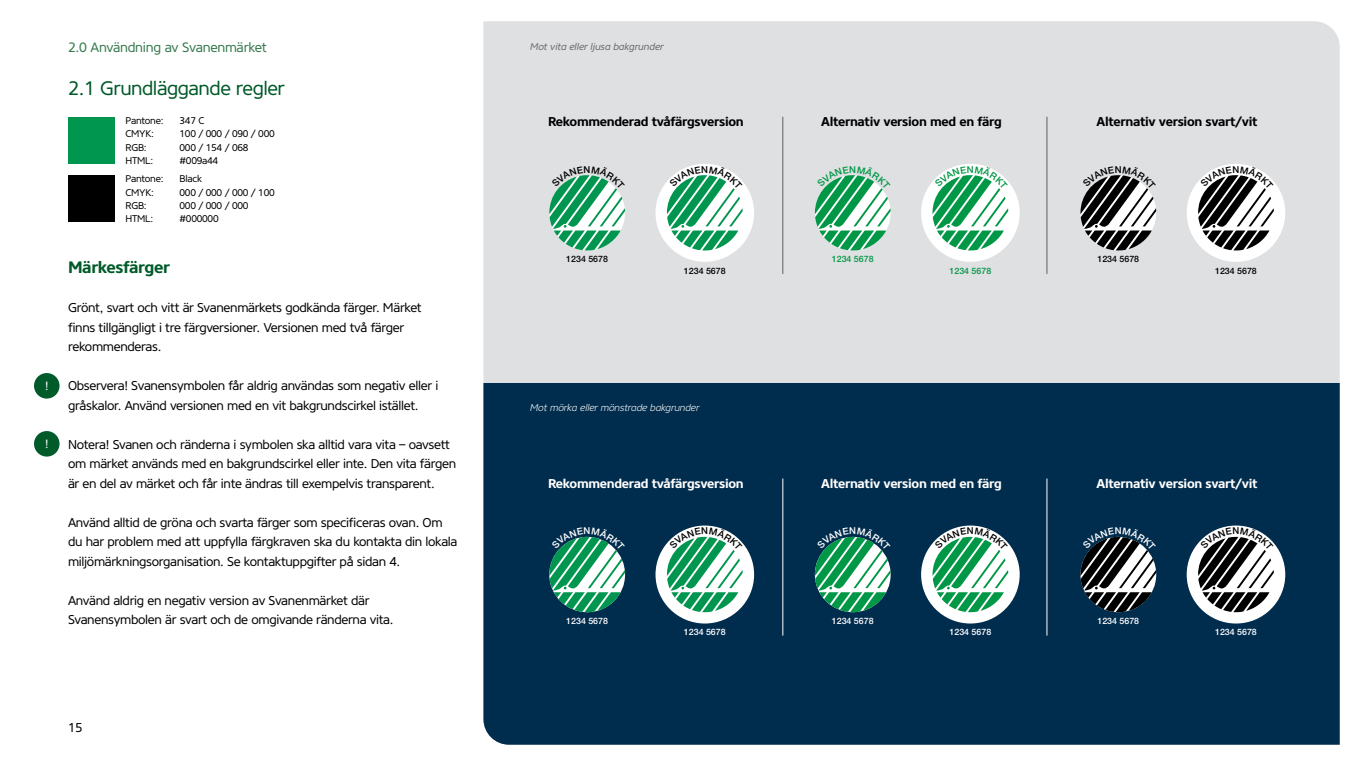
<style>
.page{position:relative;width:1361px;height:766px;background:#fff}
.page>*{position:absolute;margin:0;border:0;box-sizing:border-box;transform-origin:0 0}
.t1{font:19.5px "Core Sans NR45";letter-spacing:-.025em;color:#005a29}
.t2{font:700 16.5px "Core Sans NR65";letter-spacing:-.025em;color:#005a29}
.t3{font:13.5px "Core Sans NR45";letter-spacing:-.02em;color:#35794d}
.t4{font:12.75px/19.5px "Core Sans NR45";letter-spacing:-.025em;color:#000}
.t5{font:700 12.75px "Core Sans NR65";letter-spacing:-.025em;color:#000}
.t6{font:700 12.75px "Core Sans NR65";letter-spacing:-.025em;color:#fff}
.t7{font:12px "Core Sans NR45";color:#fff}
.t8{font:9.75px "Core Sans NR45";letter-spacing:-.025em;color:#000}
.t9{font:italic 300 9.75px "Core Sans NR35";letter-spacing:-.01em;color:#fff}
.t10{font:italic 9.75px "Core Sans NR45";letter-spacing:-.01em;color:#676b67}
.t11{font:500 8.85px "Helvetica Neue LT Std";color:#fff}
.t12{font:500 8.85px "Helvetica Neue LT Std";color:#000}
.t13{font:500 8.85px "Helvetica Neue LT Std";color:#009846}
</style>
<div class="page">
<div style="left:483px;top:21px;width:856px;height:362px;background:#dfe0e2"></div>
<div style="left:483px;top:383px;width:856px;height:361px;background:#002c4d"></div>
<div style="left:68px;top:117px;width:47px;height:47px;background:#00964f"></div>
<div style="left:68px;top:175px;width:47px;height:47px;background:#000"></div>
<div style="left:655px;top:164px;width:99px;height:98px;background:#fff;border-radius:50%"></div>
<div style="left:921px;top:164px;width:98px;height:98px;background:#fff;border-radius:50%"></div>
<div style="left:1186px;top:164px;width:99px;height:98px;background:#fff;border-radius:50%"></div>
<div style="left:655px;top:525px;width:99px;height:98px;background:#fff;border-radius:50%"></div>
<div style="left:921px;top:525px;width:98px;height:98px;background:#fff;border-radius:50%"></div>
<div style="left:1186px;top:525px;width:99px;height:98px;background:#fff;border-radius:50%"></div>
<div style="left:34px;top:431px;width:26px;height:25px;background:#005a29;border-radius:50%"></div>
<div style="left:34px;top:373px;width:26px;height:25px;background:#005a29;border-radius:50%"></div>
<hr style="left:782px;top:117px;width:1px;height:157px;background:#5d5f56">
<hr style="left:782px;top:478px;width:1px;height:157px;background:#fff">
<hr style="left:1046px;top:117px;width:1px;height:157px;background:#5d5f56">
<hr style="left:1046px;top:478px;width:1px;height:157px;background:#fff">
<svg style="left:549px;top:166px;width:76px;height:84px"></svg>
<svg style="left:667px;top:166px;width:76px;height:84px"></svg>
<svg style="left:815px;top:166px;width:75px;height:84px"></svg>
<svg style="left:932px;top:166px;width:76px;height:84px"></svg>
<svg style="left:1080px;top:166px;width:76px;height:84px"></svg>
<svg style="left:1198px;top:166px;width:76px;height:84px"></svg>
<svg style="left:549px;top:527px;width:76px;height:85px"></svg>
<svg style="left:667px;top:527px;width:76px;height:85px"></svg>
<svg style="left:815px;top:527px;width:75px;height:85px"></svg>
<svg style="left:932px;top:527px;width:76px;height:85px"></svg>
<svg style="left:1080px;top:527px;width:76px;height:85px"></svg>
<svg style="left:1198px;top:527px;width:76px;height:85px"></svg>
<p class="t7" style="left:45px;top:378px;width:5px">!</p>
<p class="t7" style="left:45px;top:436px;width:5px">!</p>
<p class="t3" style="left:68px;top:39px;width:200px">2.0 Användning av Svanenmärket</p>
<h1 class="t1" style="left:68px;top:76px;width:218px">2.1 Grundläggande regler</h1>
<p class="t8" style="left:126px;top:114px;width:40px">Pantone:</p>
<p class="t8" style="left:180px;top:114px;width:26px">347 C</p>
<p class="t8" style="left:126px;top:128px;width:30px">CMYK:</p>
<p class="t8" style="left:180px;top:128px;width:97px">100 / 000 / 090 / 000</p>
<p class="t8" style="left:126px;top:141px;width:23px">RGB:</p>
<p class="t8" style="left:180px;top:141px;width:70px">000 / 154 / 068</p>
<p class="t8" style="left:126px;top:154px;width:29px">HTML:</p>
<p class="t8" style="left:180px;top:154px;width:40px">#009a44</p>
<p class="t8" style="left:126px;top:173px;width:40px">Pantone:</p>
<p class="t8" style="left:180px;top:173px;width:24px">Black</p>
<p class="t8" style="left:126px;top:186px;width:30px">CMYK:</p>
<p class="t8" style="left:180px;top:186px;width:97px">000 / 000 / 000 / 100</p>
<p class="t8" style="left:126px;top:199px;width:23px">RGB:</p>
<p class="t8" style="left:180px;top:199px;width:70px">000 / 000 / 000</p>
<p class="t8" style="left:126px;top:212px;width:29px">HTML:</p>
<p class="t8" style="left:180px;top:212px;width:41px">#000000</p>
<p class="t2" style="left:68px;top:257px;width:104px">Märkesfärger</p>
<p class="t4" style="left:68px;top:298px;width:355px">Grönt, svart och vitt är Svanenmärkets godkända färger. Märket finns tillgängligt i tre färgversioner. Versionen med två färger rekommenderas.</p>
<p class="t4" style="left:68px;top:376px;width:372px">Observera! Svanensymbolen får aldrig användas som negativ eller i gråskalor. Använd versionen med en vit bakgrundscirkel istället.</p>
<p class="t4" style="left:68px;top:434px;width:390px">Notera! Svanen och ränderna i symbolen ska alltid vara vita – oavsett om märket används med en bakgrundscirkel eller inte. Den vita färgen är en del av märket och får inte ändras till exempelvis transparent.</p>
<p class="t4" style="left:68px;top:512px;width:391px">Använd alltid de gröna och svarta färger som specificeras ovan. Om du har problem med att uppfylla färgkraven ska du kontakta din lokala miljömärkningsorganisation. Se kontaktuppgifter på sidan 4.</p>
<p class="t4" style="left:68px;top:590px;width:327px">Använd aldrig en negativ version av Svanenmärket där<br>Svanensymbolen är svart och de omgivande ränderna vita.</p>
<p class="t4" style="left:68px;top:717px;width:16px">15</p>
<p class="t10" style="left:530px;top:40px;width:135px">Mot vita eller ljusa bakgrunder</p>
<p class="t5" style="left:548px;top:113px;width:197px">Rekommenderad tvåfärgsversion</p>
<p class="t12" style="left:566px;top:254px;width:43px">1234 5678</p>
<p class="t12" style="left:684px;top:265px;width:43px">1234 5678</p>
<p class="t9" style="left:530px;top:401px;width:171px">Mot mörka eller mönstrade bakgrunder</p>
<p class="t6" style="left:548px;top:475px;width:197px">Rekommenderad tvåfärgsversion</p>
<p class="t11" style="left:566px;top:615px;width:43px">1234 5678</p>
<p class="t11" style="left:684px;top:626px;width:43px">1234 5678</p>
<p class="t5" style="left:821px;top:113px;width:182px">Alternativ version med en färg</p>
<p class="t13" style="left:832px;top:254px;width:43px">1234 5678</p>
<p class="t13" style="left:949px;top:265px;width:43px">1234 5678</p>
<p class="t6" style="left:821px;top:475px;width:182px">Alternativ version med en färg</p>
<p class="t11" style="left:832px;top:615px;width:43px">1234 5678</p>
<p class="t11" style="left:949px;top:626px;width:43px">1234 5678</p>
<p class="t5" style="left:1096px;top:113px;width:162px">Alternativ version svart/vit</p>
<p class="t12" style="left:1097px;top:254px;width:43px">1234 5678</p>
<p class="t12" style="left:1215px;top:265px;width:43px">1234 5678</p>
<p class="t6" style="left:1096px;top:475px;width:162px">Alternativ version svart/vit</p>
<p class="t11" style="left:1097px;top:615px;width:43px">1234 5678</p>
<p class="t11" style="left:1215px;top:626px;width:43px">1234 5678</p>
</div>
